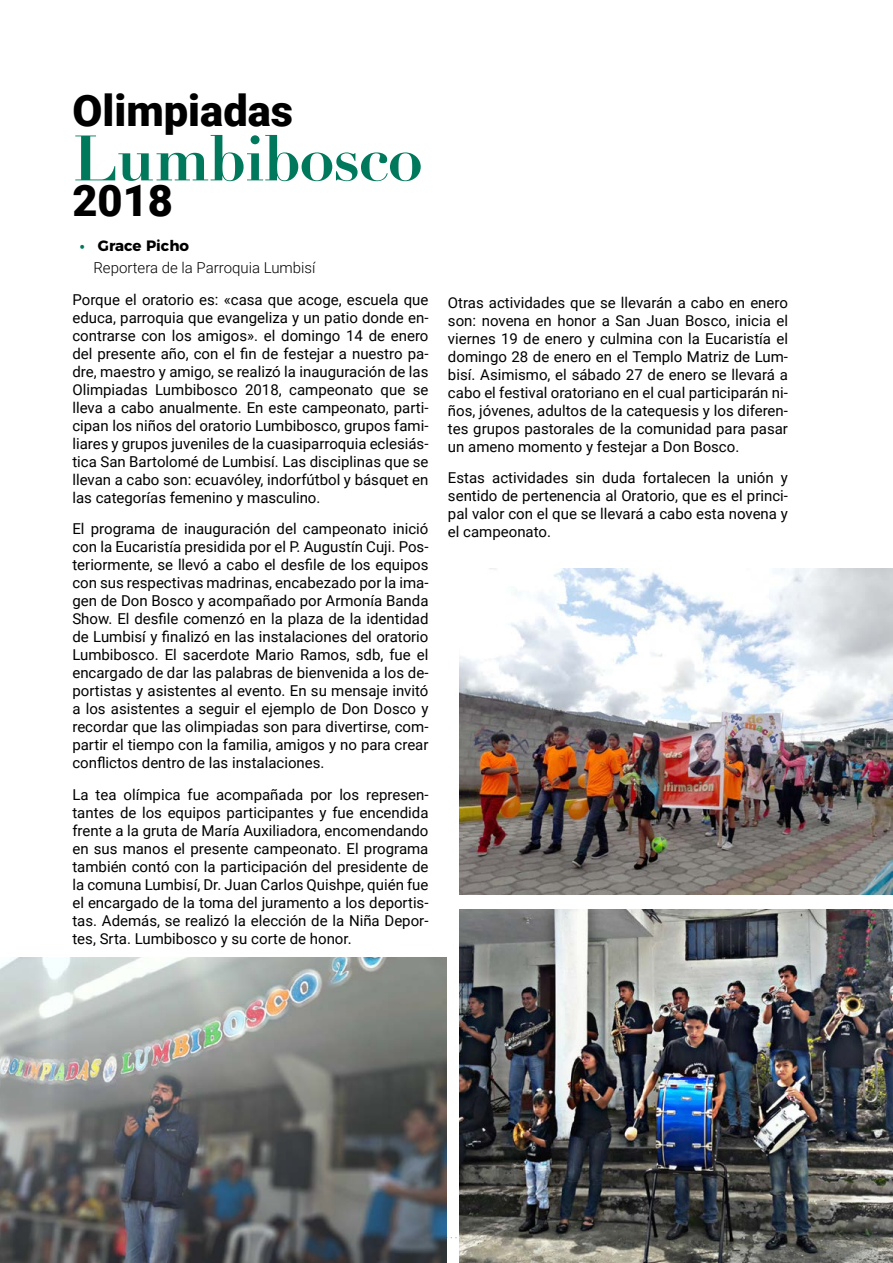
<style>
.page{position:relative;width:893px;height:1263px;background:#fff}
.page>*{position:absolute;margin:0;border:0;box-sizing:border-box;transform-origin:0 0}
.t1{font:700 63px "Didot";letter-spacing:-.02em;color:#00785c}
.t2{font:900 43.5px "Roboto";color:#000}
.t3{font:15px/18px "Roboto";color:#000;text-align:justify}
.t4{font:300 15px "Roboto";color:#000}
.t5{font:700 15px "Montserrat";color:#000}
.s1{color:#00785c}
</style>
<div class="page">
<img style="left:0;top:958px;width:446px;height:305px">
<img style="left:459px;top:568px;width:434px;height:327px">
<img style="left:459px;top:910px;width:434px;height:353px">
<h2 class="t2" style="left:72px;top:80px;width:222px">Olimpiadas</h2>
<h1 class="t1" style="left:72px;top:119px;width:352px">Lumbibosco</h1>
<h2 class="t2" style="left:72px;top:170px;width:102px">2018</h2>
<p class="t5" style="left:80px;top:233px;width:111px"><span class="s1">•</span> Grace Picho</p>
<p class="t4" style="left:93px;top:258px;width:224px">Reportera de la Parroquia Lumbisí</p>
<p class="t3" style="left:72px;top:290px;width:358px">Porque el oratorio es: «casa que acoge, escuela que educa, parroquia que evangeliza y un patio donde en&shy;contrarse con los amigos». el domingo 14 de enero del presente año, con el fin de festejar a nuestro pa&shy;dre, maestro y amigo, se realizó la inauguración de las Olimpiadas Lumbibosco 2018, campeonato que se lleva a cabo anualmente. En este campeonato, parti&shy;cipan los niños del oratorio Lumbibosco, grupos fami&shy;liares y grupos juveniles de la cuasiparroquia eclesiás&shy;tica San Bartolomé de Lumbisí. Las disciplinas que se llevan a cabo son: ecuavóley, indorfútbol y básquet en las categorías femenino y masculino.</p>
<p class="t3" style="left:72px;top:519px;width:358px">El programa de inauguración del campeonato inició con la Eucaristía presidida por el P. Augustín Cuji. Pos&shy;teriormente, se llevó a cabo el desfile de los equipos con sus respectivas madrinas, encabezado por la ima&shy;gen de Don Bosco y acompañado por Armonía Banda Show. El desfile comenzó en la plaza de la identidad de Lumbisí y finalizó en las instalaciones del oratorio Lumbibosco. El sacerdote Mario Ramos, sdb, fue el encargado de dar las palabras de bienvenida a los de&shy;portistas y asistentes al evento. En su mensaje invitó a los asistentes a seguir el ejemplo de Don Dosco y recordar que las olimpiadas son para divertirse, com&shy;partir el tiempo con la familia, amigos y no para crear conflictos dentro de las instalaciones.</p>
<p class="t3" style="left:72px;top:785px;width:358px">La tea olímpica fue acompañada por los represen&shy;tantes de los equipos participantes y fue encendida frente a la gruta de María Auxiliadora, encomendando en sus manos el presente campeonato. El programa también contó con la participación del presidente de la comuna Lumbisí, Dr. Juan Carlos Quishpe, quién fue el encargado de la toma del juramento a los deportis&shy;tas. Además, se realizó la elección de la Niña Depor&shy;tes, Srta. Lumbibosco y su corte de honor.</p>
<p class="t3" style="left:448px;top:293px;width:341px">Otras actividades que se llevarán a cabo en enero son: novena en honor a San Juan Bosco, inicia el viernes 19 de enero y culmina con la Eucaristía el domingo 28 de enero en el Templo Matriz de Lum&shy;bisí. Asimismo, el sábado 27 de enero se llevará a cabo el festival oratoriano en el cual participarán ni&shy;ños, jóvenes, adultos de la catequesis y los diferen&shy;tes grupos pastorales de la comunidad para pasar un ameno momento y festejar a Don Bosco.</p>
<p class="t3" style="left:448px;top:468px;width:341px">Estas actividades sin duda fortalecen la unión y sentido de pertenencia al Oratorio, que es el princi&shy;pal valor con el que se llevará a cabo esta novena y el campeonato.</p>
</div>
